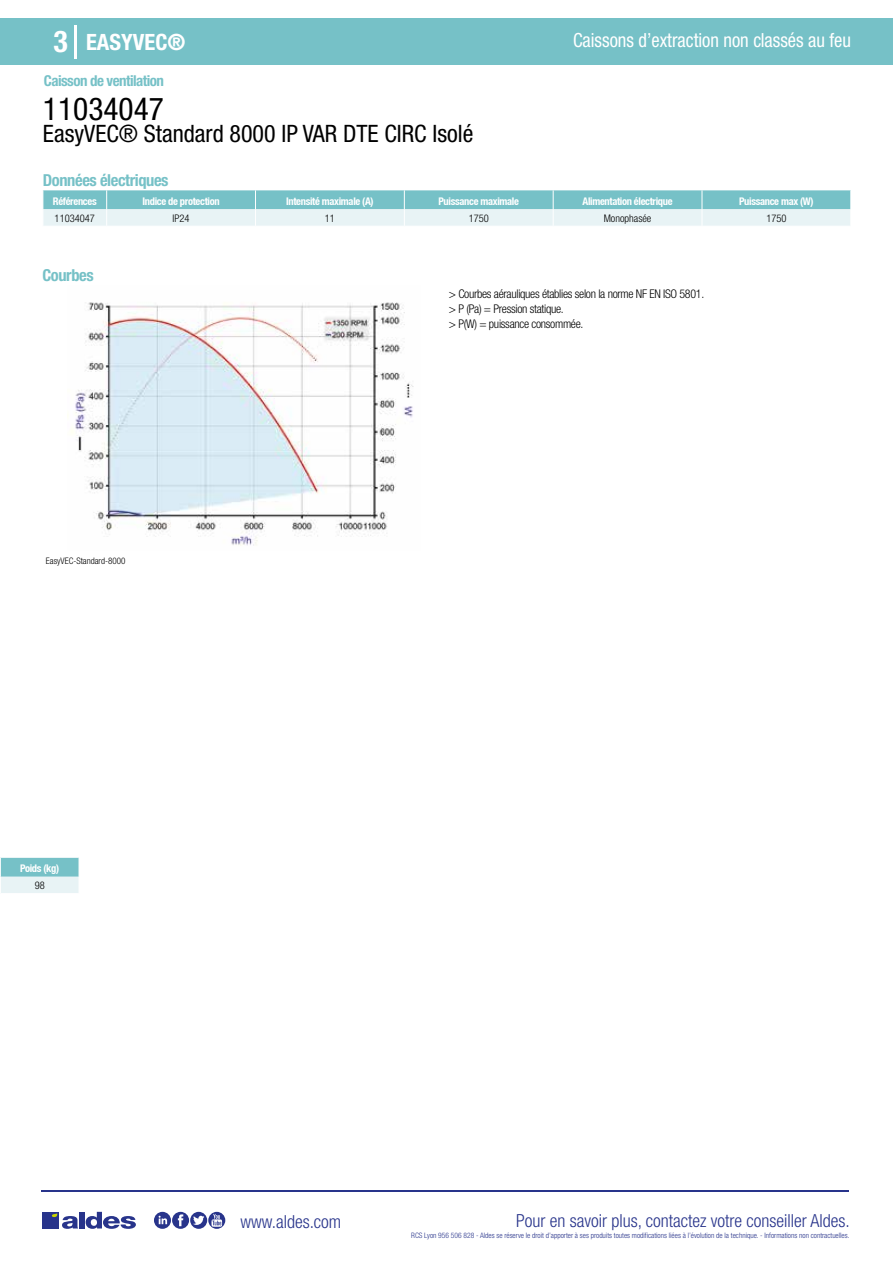
<style>
.page{position:relative;width:893px;height:1263px;background:#fff}
.page>*{position:absolute;margin:0;border:0;box-sizing:border-box;transform-origin:0 0}
.t1{font:condensed 31.5px "Helvetica Neue LT Std";color:#000}
.t2{font:700 condensed 30px "Helvetica Neue LT Std";color:#fff}
.t3{font:condensed 24px "Helvetica Neue LT Std";color:#000}
.t4{font:700 condensed 22.5px "Helvetica Neue LT Std";color:#fff}
.t5{font:condensed 19.5px "Helvetica Neue LT Std";color:#fff;scale:.95 1}
.t6{font:300 condensed 18px "Helvetica Neue";color:#28348b}
.t7{font:700 condensed 16.5px "Helvetica Neue LT Std";letter-spacing:-.025em;color:#76c1c7}
.t8{font:700 condensed 15px "Helvetica Neue LT Std";letter-spacing:-.035em;color:#76c1c7}
.t9{font:300 condensed 12px/15px "Helvetica Neue LT Std";letter-spacing:-.025em;color:#000}
.t10{font:700 condensed 10.5px "Helvetica Neue";letter-spacing:-.03em;color:#fff}
.t11{font:300 condensed 10.5px "Helvetica Neue";color:#000}
.t12{font:300 condensed 9px "Helvetica Neue";color:#000}
.t13{font:300 condensed 7.5px "Helvetica Neue";color:#28348b}
</style>
<div class="page">
<div style="left:0;top:18px;width:893px;height:46px;background:#76c1c7"></div>
<hr style="left:74px;top:25px;width:2px;height:33px;background:#fff">
<hr style="left:41px;top:1190px;width:808px;height:1px;background:#28348b">
<svg style="left:154px;top:1212px;width:71px;height:17px"></svg>
<div style="left:42px;top:1212px;width:17px;height:16px;background:#28348b"></div>
<div style="left:79px;top:1212px;width:5px;height:16px;background:#28348b"></div>
<svg style="left:86px;top:1212px;width:50px;height:17px"></svg>
<svg style="left:52px;top:1213px;width:26px;height:16px"></svg>
<svg style="left:0;top:858px;width:79px;height:35px;background:#acd9dd"></svg>
<svg style="left:43px;top:190px;width:808px;height:36px;background:#add9dd"></svg>
<img style="left:71px;top:302px;width:343px;height:244px">
<h2 class="t2" style="left:54px;top:24px;width:16px">3</h2>
<h3 class="t4" style="left:86px;top:28px;width:101px">EASYVEC®</h3>
<h3 class="t5" style="left:573px;top:29px;width:294px">Caissons d’extraction non classés au feu</h3>
<h3 class="t8" style="left:44px;top:71px;width:122px">Caisson de ventilation</h3>
<h1 class="t1" style="left:43px;top:91px;width:122px">11034047</h1>
<h3 class="t3" style="left:43px;top:120px;width:432px">EasyVEC® Standard 8000 IP VAR DTE CIRC Isolé</h3>
<h3 class="t7" style="left:43px;top:170px;width:127px">Données électriques</h3>
<h3 class="t10" style="left:53px;top:195px;width:45px">Références</h3>
<h3 class="t10" style="left:143px;top:195px;width:79px">Indice de protection</h3>
<h3 class="t10" style="left:286px;top:195px;width:89px">Intensité maximale (A)</h3>
<h3 class="t10" style="left:438px;top:195px;width:82px">Puissance maximale</h3>
<h3 class="t10" style="left:582px;top:195px;width:92px">Alimentation électrique</h3>
<h3 class="t10" style="left:739px;top:195px;width:76px">Puissance max (W)</h3>
<h3 class="t11" style="left:55px;top:212px;width:42px">11034047</h3>
<h3 class="t11" style="left:173px;top:212px;width:19px">IP24</h3>
<h3 class="t11" style="left:325px;top:212px;width:12px">11</h3>
<h3 class="t11" style="left:469px;top:212px;width:22px">1750</h3>
<h3 class="t11" style="left:604px;top:212px;width:49px">Monophasée</h3>
<h3 class="t11" style="left:766px;top:212px;width:22px">1750</h3>
<h3 class="t7" style="left:43px;top:265px;width:53px">Courbes</h3>
<p class="t12" style="left:46px;top:556px;width:81px">EasyVEC-Standard-8000</p>
<h3 class="t10" style="left:20px;top:862px;width:41px">Poids (kg)</h3>
<h3 class="t11" style="left:35px;top:879px;width:12px">98</h3>
<h3 class="t9" style="left:449px;top:286px;width:257px">&gt; Courbes aérauliques établies selon la norme NF EN ISO 5801. &gt; P (Pa) = Pression statique.<br>&gt; P(W) = puissance consommée.</h3>
<h3 class="t6" style="left:240px;top:1211px;width:102px">www.aldes.com</h3>
<h3 class="t6" style="left:516px;top:1211px;width:335px">Pour en savoir plus, contactez votre conseiller Aldes.</h3>
<p class="t13" style="left:411px;top:1230px;width:440px">RCS Lyon 956 506 828 - Aldes se réserve le droit d’apporter à ses produits toutes modifications liées à l’évolution de la technique. - Informations non contractuelles.</p>
</div>
